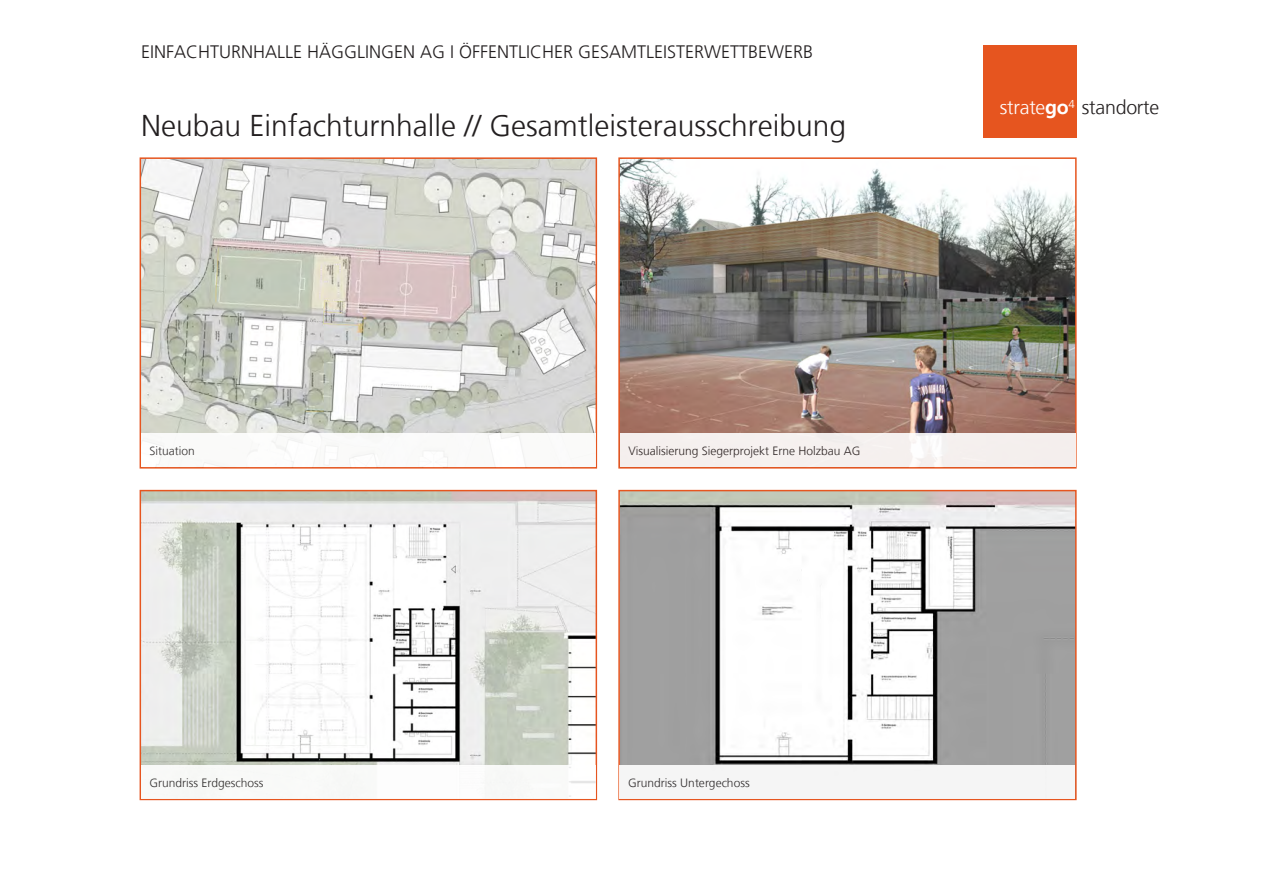
<style>
.page{position:relative;width:1263px;height:893px;background:#fff}
.page>*{position:absolute;margin:0;border:0;box-sizing:border-box;transform-origin:0 0}
.TITEL____Haupttitel{font:300 30px "Frutiger LT";color:#231f20}
.t1{font:300 19.65px "Frutiger LT";letter-spacing:-.015em;color:#231f20}
.TITEL____Untertitel{font:300 18px "Frutiger LT";color:#231f20}
.t2{font:300 12px "Frutiger LT";color:#231f20}
.s1{color:#fff}
.s2{font-weight:700;color:#fff}
</style>
<div class="page">
<div style="left:983px;top:45px;width:93px;height:93px;background:#e6551f"></div>
<img style="left:143px;top:493px;width:451px;height:272px">
<div style="left:140px;top:490px;width:457px;height:310px;border:2px solid #e6551f"></div>
<img style="left:621px;top:493px;width:452px;height:272px">
<div style="left:618px;top:490px;width:458px;height:310px;border:2px solid #e6551f"></div>
<img style="left:143px;top:160px;width:451px;height:274px">
<div style="left:140px;top:157px;width:457px;height:312px;border:2px solid #e6551f"></div>
<img style="left:621px;top:160px;width:452px;height:274px">
<div style="left:618px;top:157px;width:458px;height:312px;border:2px solid #e6551f"></div>
<div style="left:141px;top:434px;width:455px;height:33px;background:#fff"></div>
<div style="left:620px;top:434px;width:455px;height:33px;background:#f5f0ee"></div>
<div style="left:141px;top:765px;width:455px;height:34px;background:#f9faf8"></div>
<div style="left:620px;top:765px;width:455px;height:34px;background:#f5f5f5"></div>
<p class="TITEL____Untertitel" style="left:141px;top:41px;width:674px">EINFACHTURNHALLE HÄGGLINGEN AG I ÖFFENTLICHER GESAMTLEISTERWETTBEWERB</p>
<p class="TITEL____Haupttitel" style="left:141px;top:109px;width:707px">Neubau Einfachturnhalle // Gesamtleisterausschreibung</p>
<p class="t2" style="left:150px;top:444px;width:47px">Situation</p>
<p class="t2" style="left:628px;top:444px;width:234px">Visualisierung Siegerprojekt Erne Holzbau AG</p>
<p class="t2" style="left:150px;top:776px;width:116px">Grundriss Erdgeschoss</p>
<p class="t2" style="left:628px;top:776px;width:123px">Grundriss Untergechoss</p>
<h2 class="t1" style="left:1000px;top:96px;width:161px"><span class="s1">strate</span><span class="s2">go</span><sup>4</sup> standorte</h2>
</div>
